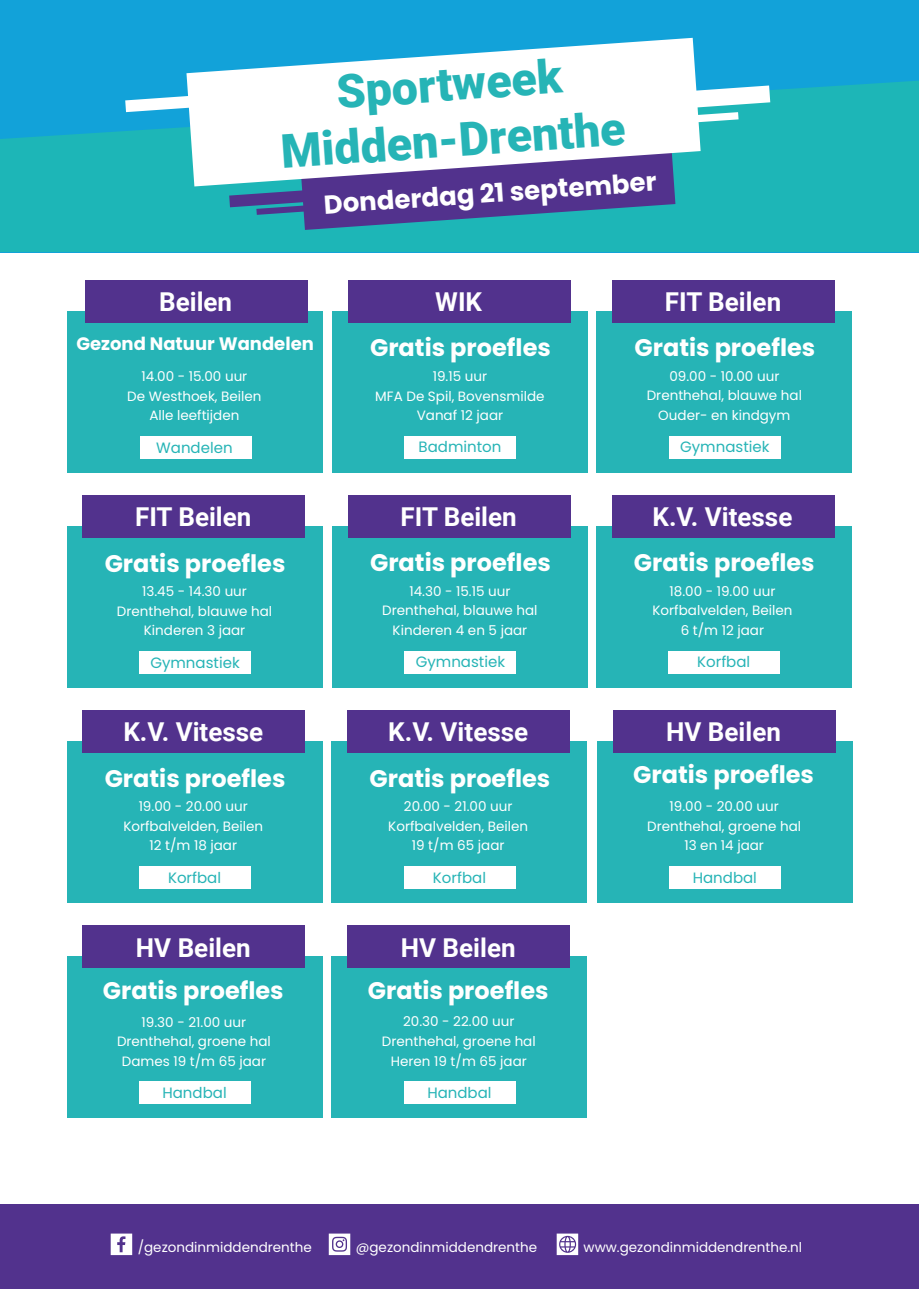
<style>
.page{position:relative;width:919px;height:1289px;background:#fff}
.page>*{position:absolute;margin:0;border:0;box-sizing:border-box;transform-origin:0 0}
.t1{font:900 46.5px/55.8px "Roboto";color:#26b4b6;text-align:center}
.t2{font:700 25.95px "Roboto";color:#fff}
.t3{font:700 25.95px "Poppins";color:#fff}
.t4{font:700 24px "Poppins";color:#fff}
.t5{font:700 18px "Poppins";color:#fff}
.t6{font:15px "Poppins";color:#26b4b6}
.t7{font:13.5px/19.5px "Poppins";color:#fff;text-align:center}
</style>
<div class="page">
<div style="left:0;top:0;width:918px;height:252px;background:#12a2d9"></div>
<svg style="left:0;top:81px;width:918px;height:171px;background:#1bb3bb"></svg>
<svg style="left:229px;top:186px;width:446px;height:44px;background:#3f609b"></svg>
<svg style="left:186px;top:38px;width:514px;height:148px;background:#c8dbec"></svg>
<svg style="left:125px;top:91px;width:131px;height:21px"></svg>
<svg style="left:607px;top:85px;width:163px;height:43px;background:#cbedef"></svg>
<div style="left:67px;top:311px;width:256px;height:161px;background:#26b4b6"></div>
<div style="left:332px;top:311px;width:255px;height:161px;background:#26b4b6"></div>
<div style="left:85px;top:280px;width:222px;height:43px;background:#52328d"></div>
<div style="left:348px;top:280px;width:222px;height:43px;background:#52328d"></div>
<div style="left:140px;top:435px;width:111px;height:23px;background:#fff"></div>
<div style="left:404px;top:435px;width:112px;height:23px;background:#fff"></div>
<div style="left:596px;top:311px;width:256px;height:161px;background:#26b4b6"></div>
<div style="left:612px;top:280px;width:223px;height:42px;background:#52328d"></div>
<div style="left:669px;top:435px;width:111px;height:23px;background:#fff"></div>
<div style="left:67px;top:526px;width:255px;height:161px;background:#26b4b6"></div>
<div style="left:332px;top:526px;width:255px;height:161px;background:#26b4b6"></div>
<div style="left:83px;top:495px;width:222px;height:43px;background:#52328d"></div>
<div style="left:348px;top:495px;width:222px;height:42px;background:#52328d"></div>
<div style="left:139px;top:650px;width:112px;height:23px;background:#fff"></div>
<div style="left:404px;top:650px;width:112px;height:23px;background:#fff"></div>
<div style="left:596px;top:526px;width:255px;height:161px;background:#26b4b6"></div>
<div style="left:67px;top:741px;width:255px;height:161px;background:#26b4b6"></div>
<div style="left:331px;top:741px;width:256px;height:161px;background:#26b4b6"></div>
<div style="left:611px;top:495px;width:223px;height:42px;background:#52328d"></div>
<div style="left:83px;top:710px;width:222px;height:43px;background:#52328d"></div>
<div style="left:347px;top:710px;width:223px;height:43px;background:#52328d"></div>
<div style="left:668px;top:650px;width:112px;height:23px;background:#fff"></div>
<div style="left:139px;top:866px;width:112px;height:22px;background:#fff"></div>
<div style="left:404px;top:866px;width:111px;height:22px;background:#fff"></div>
<div style="left:597px;top:741px;width:255px;height:161px;background:#26b4b6"></div>
<div style="left:67px;top:956px;width:255px;height:161px;background:#26b4b6"></div>
<div style="left:331px;top:956px;width:256px;height:161px;background:#26b4b6"></div>
<div style="left:612px;top:710px;width:223px;height:43px;background:#52328d"></div>
<div style="left:83px;top:925px;width:222px;height:43px;background:#52328d"></div>
<div style="left:347px;top:925px;width:223px;height:43px;background:#52328d"></div>
<div style="left:669px;top:866px;width:112px;height:22px;background:#fff"></div>
<div style="left:139px;top:1081px;width:112px;height:22px;background:#fff"></div>
<div style="left:404px;top:1081px;width:111px;height:22px;background:#fff"></div>
<div style="left:0;top:1203px;width:918px;height:85px;background:#52328d"></div>
<svg style="left:111px;top:1233px;width:21px;height:21px"></svg>
<svg style="left:329px;top:1233px;width:21px;height:21px"></svg>
<svg style="left:556px;top:1233px;width:22px;height:21px"></svg>
<h1 class="t1" style="left:275px;top:66px;width:346px;rotate:-4deg">Sportweek<br>Midden-Drenthe</h1>
<h2 class="t3" style="left:323px;top:190px;width:335px;rotate:-4deg">Donderdag 21 september</h2>
<h2 class="t2" style="left:159px;top:284px;width:74px">Beilen</h2>
<h2 class="t2" style="left:435px;top:284px;width:48px">WIK</h2>
<h2 class="t2" style="left:665px;top:283px;width:118px">FIT Beilen</h2>
<h3 class="t5" style="left:76px;top:333px;width:239px">Gezond Natuur Wandelen</h3>
<h3 class="t4" style="left:370px;top:334px;width:182px">Gratis proefles</h3>
<h3 class="t4" style="left:634px;top:334px;width:182px">Gratis proefles</h3>
<p class="t7" style="left:127px;top:366px;width:136px">14.00 - 15.00 uur<br>De Westhoek, Beilen<br>Alle leeftijden</p>
<p class="t7" style="left:375px;top:366px;width:171px">19.15 uur<br>MFA De Spil, Bovensmilde<br>Vanaf 12 jaar</p>
<p class="t7" style="left:646px;top:366px;width:157px">09.00 - 10.00 uur<br>Drenthehal, blauwe hal<br>Ouder- en kindgym</p>
<p class="t6" style="left:156px;top:439px;width:78px">Wandelen</p>
<p class="t6" style="left:418px;top:438px;width:84px">Badminton</p>
<p class="t6" style="left:680px;top:438px;width:91px">Gymnastiek</p>
<h2 class="t2" style="left:135px;top:499px;width:118px">FIT Beilen</h2>
<h2 class="t2" style="left:400px;top:498px;width:118px">FIT Beilen</h2>
<h2 class="t2" style="left:652px;top:498px;width:141px">K.V. Vitesse</h2>
<h3 class="t4" style="left:105px;top:549px;width:182px">Gratis proefles</h3>
<h3 class="t4" style="left:370px;top:549px;width:182px">Gratis proefles</h3>
<h3 class="t4" style="left:633px;top:549px;width:182px">Gratis proefles</h3>
<p class="t7" style="left:117px;top:582px;width:157px">13.45 - 14.30 uur<br>Drenthehal, blauwe hal<br>Kinderen 3 jaar</p>
<p class="t7" style="left:382px;top:581px;width:157px">14.30 - 15.15 uur<br>Drenthehal, blauwe hal<br>Kinderen 4 en 5 jaar</p>
<p class="t7" style="left:652px;top:581px;width:141px">18.00 - 19.00 uur<br>Korfbalvelden, Beilen<br>6 t/m 12 jaar</p>
<p class="t6" style="left:150px;top:653px;width:91px">Gymnastiek</p>
<p class="t6" style="left:416px;top:653px;width:91px">Gymnastiek</p>
<p class="t6" style="left:697px;top:653px;width:55px">Korfbal</p>
<h2 class="t2" style="left:123px;top:714px;width:141px">K.V. Vitesse</h2>
<h2 class="t2" style="left:388px;top:714px;width:141px">K.V. Vitesse</h2>
<h2 class="t2" style="left:666px;top:714px;width:116px">HV Beilen</h2>
<h3 class="t4" style="left:105px;top:764px;width:182px">Gratis proefles</h3>
<h3 class="t4" style="left:369px;top:764px;width:182px">Gratis proefles</h3>
<h3 class="t4" style="left:633px;top:761px;width:182px">Gratis proefles</h3>
<p class="t7" style="left:123px;top:797px;width:141px">19.00 - 20.00 uur<br>Korfbalvelden, Beilen<br>12 t/m 18 jaar</p>
<p class="t7" style="left:388px;top:797px;width:141px">20.00 - 21.00 uur<br>Korfbalvelden, Beilen<br>19 t/m 65 jaar</p>
<p class="t7" style="left:647px;top:797px;width:155px">19.00 - 20.00 uur<br>Drenthehal, groene hal<br>13 en 14 jaar</p>
<p class="t6" style="left:168px;top:868px;width:55px">Korfbal</p>
<p class="t6" style="left:433px;top:868px;width:55px">Korfbal</p>
<p class="t6" style="left:692px;top:868px;width:66px">Handbal</p>
<h2 class="t2" style="left:136px;top:929px;width:116px">HV Beilen</h2>
<h2 class="t2" style="left:401px;top:929px;width:116px">HV Beilen</h2>
<h3 class="t4" style="left:103px;top:976px;width:182px">Gratis proefles</h3>
<h3 class="t4" style="left:368px;top:976px;width:182px">Gratis proefles</h3>
<p class="t7" style="left:117px;top:1012px;width:155px">19.30 - 21.00 uur<br>Drenthehal, groene hal<br>Dames 19 t/m 65 jaar</p>
<p class="t7" style="left:382px;top:1012px;width:155px">20.30 - 22.00 uur<br>Drenthehal, groene hal<br>Heren 19 t/m 65 jaar</p>
<p class="t6" style="left:162px;top:1083px;width:66px">Handbal</p>
<p class="t6" style="left:427px;top:1083px;width:66px">Handbal</p>
<p class="t7" style="left:138px;top:1237px;width:176px">/gezondinmiddendrenthe</p>
<p class="t7" style="left:356px;top:1237px;width:183px">@gezondinmiddendrenthe</p>
<p class="t7" style="left:583px;top:1237px;width:220px">www.gezondinmiddendrenthe.nl</p>
</div>
